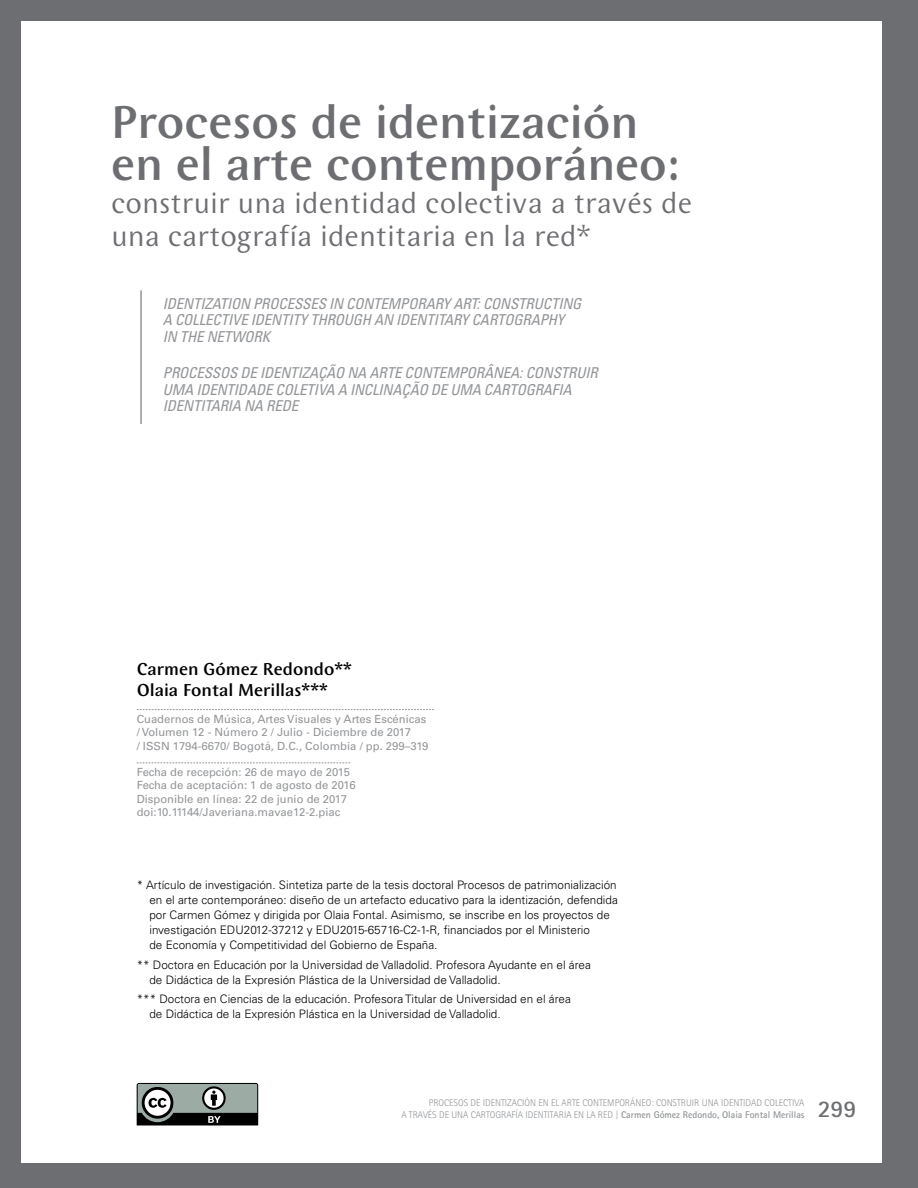
<style>
.page{position:relative;width:918px;height:1188px;background:#6d6e71}
.page>*{position:absolute;margin:0;border:0;box-sizing:border-box;transform-origin:0 0}
.t1{font:500 48px/42px "Wunderlich";color:#6d6e71}
.t2{font:30px/33px "Wunderlich";color:#6d6e71}
.t3{font:700 24px "Rotis Sans Serif Std";color:#6d6e71}
.t4{font:500 18px/21.8px "Wunderlich";color:#000}
.t5{font:italic condensed 15px/16.5px "Univers LT Std";letter-spacing:-.01em;color:#939598}
.t6{font:300 11.7px/15px "Univers LT Std";color:#000}
.t7{font:11.25px/13.5px "Univers LT Std";color:#939598}
.t8{font:300 9.75px/11.7px "Rotis Sans Serif Std";color:#939598;text-align:right}
.s1{font-weight:700}
</style>
<div class="page">
<div style="left:22px;top:22px;width:874px;height:1141px;background:#fff"></div>
<div style="left:882px;top:4px;width:36px;height:1184px;background:#6d6e71"></div>
<svg style="left:137px;top:709px;width:297px;height:1px"></svg>
<svg style="left:137px;top:763px;width:213px;height:1px"></svg>
<svg style="left:137px;top:1083px;width:121px;height:42px;background:#6e7572"></svg>
<hr style="left:140px;top:290px;width:2px;height:134px;background:#939598">
<h1 class="t1" style="left:111px;top:102px;width:572px">Procesos de identización en el arte contemporáneo:</h1>
<h2 class="t2" style="left:111px;top:187px;width:583px">construir una identidad colectiva a través de una cartografía identitaria en la red*</h2>
<p class="t5" style="left:163px;top:295px;width:420px">IDENTIZATION PROCESSES IN CONTEMPORARY ART: CONSTRUCTING<br>A COLLECTIVE IDENTITY THROUGH AN IDENTITARY CARTOGRAPHY<br>IN THE NETWORK</p>
<p class="t5" style="left:163px;top:364px;width:437px">PROCESSOS DE IDENTIZAÇÃO NA ARTE CONTEMPORÂNEA: CONSTRUIR<br>UMA IDENTIDADE COLETIVA A INCLINAÇÃO DE UMA CARTOGRAFIA<br>IDENTITARIA NA REDE</p>
<h3 class="t4" style="left:137px;top:658px;width:217px">Carmen Gómez Redondo**<br>Olaia Fontal Merillas***</h3>
<p class="t7" style="left:137px;top:712px;width:293px">Cuadernos de Música, Artes Visuales y Artes Escénicas / Volumen 12 - Número 2 / Julio - Diciembre de 2017<br>/ ISSN 1794-6670/ Bogotá, D.C., Colombia / pp. 299–319</p>
<p class="t7" style="left:137px;top:765px;width:221px">Fecha de recepción: 26 de mayo de 2015<br>Fecha de aceptación: 1 de agosto de 2016<br>Disponible en línea: 22 de junio de 2017 doi:10.11144/Javeriana.mavae12-2.piac</p>
<p class="t6" style="left:149px;top:878px;width:470px;text-indent:-13px">* Artículo de investigación. Sintetiza parte de la tesis doctoral Procesos de patrimonialización en el arte contemporáneo: diseño de un artefacto educativo para la identización, defendida por Carmen Gómez y dirigida por Olaia Fontal. Asimismo, se inscribe en los proyectos de investigación EDU2012-37212 y EDU2015-65716-C2-1-R, financiados por el Ministerio<br>de Economía y Competitividad del Gobierno de España.</p>
<p class="t6" style="left:149px;top:957px;width:443px;text-indent:-13px">** Doctora en Educación por la Universidad de Valladolid. Profesora Ayudante en el área de Didáctica de la Expresión Plástica de la Universidad de Valladolid.</p>
<p class="t6" style="left:149px;top:991px;width:423px;text-indent:-13px">*** Doctora en Ciencias de la educación. Profesora Titular de Universidad en el área de Didáctica de la Expresión Plástica en la Universidad de Valladolid.</p>
<p class="t8" style="left:401px;top:1097px;width:405px">PROCESOS DE IDENTIZACIÓN EN EL ARTE CONTEMPORÁNEO: CONSTRUIR UNA IDENTIDAD COLECTIVA<br>A TRAVÉS DE UNA CARTOGRAFÍA IDENTITARIA EN LA RED | <span class="s1">Carmen Gómez Redondo, Olaia Fontal Merillas</span></p>
<h3 class="t3" style="left:818px;top:1094px;width:40px">299</h3>
</div>
